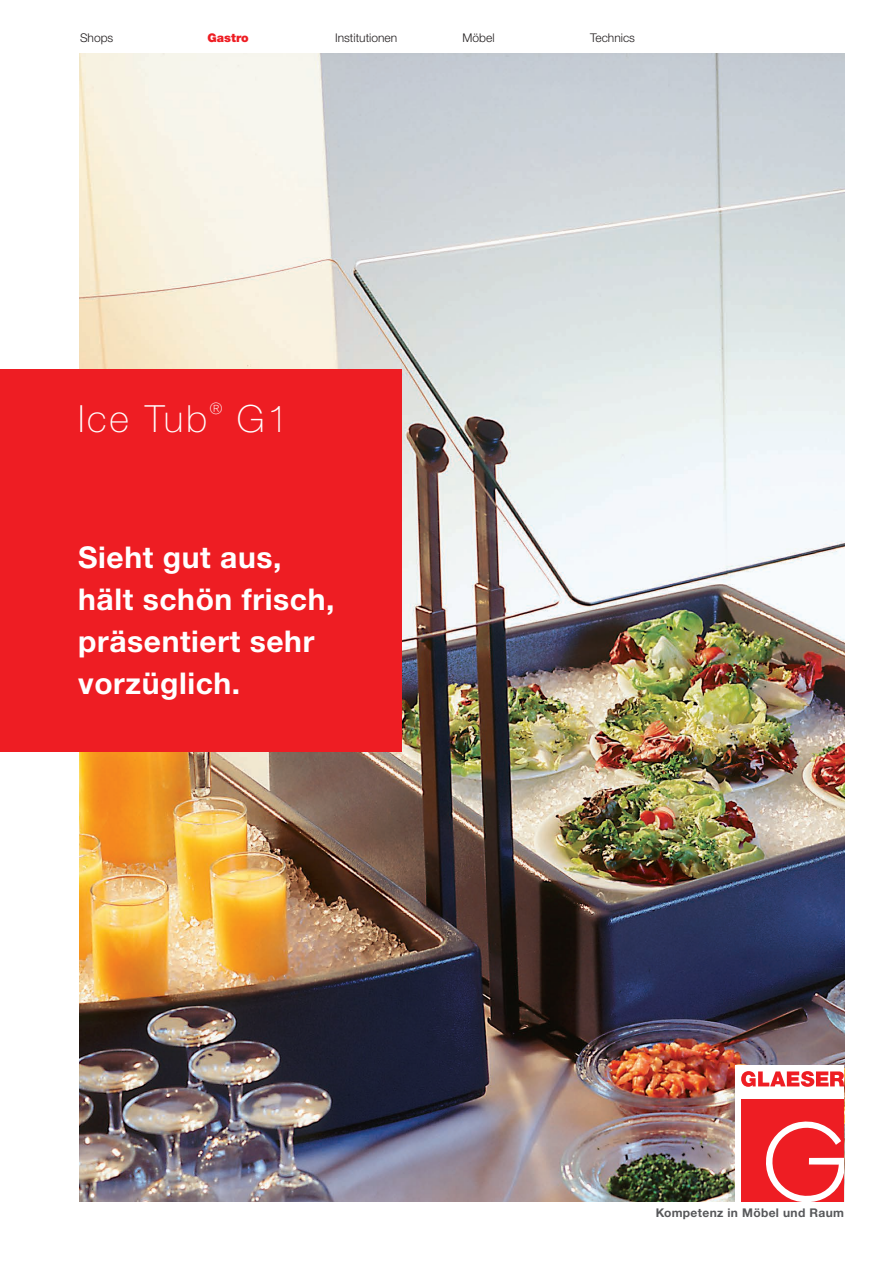
<style>
.page{position:relative;width:893px;height:1263px;background:#fff}
.page>*{position:absolute;margin:0;border:0;box-sizing:border-box;transform-origin:0 0}
.t1{font:100 37.5px "Helvetica Neue";letter-spacing:.075em;color:#fff}
.t2{font:700 30px/42px "Helvetica Neue";letter-spacing:.02em;color:#fff}
.t3{font:100 15.75px "Helvetica Neue";color:#fff}
.t4{font:300 12px "Helvetica Neue";color:#231f20}
.t5{font:700 12px "Helvetica Neue";letter-spacing:.03em;color:#57585a}
.t6{font:900 12px "Helvetica Neue";color:#ee1d23}
</style>
<div class="page">
<img style="left:80px;top:53px;width:764px;height:1149px">
<div style="left:736px;top:1066px;width:108px;height:136px;background:#fff"></div>
<svg style="left:741px;top:1071px;width:103px;height:16px"></svg>
<div style="left:741px;top:1099px;width:103px;height:103px;background:#ee1d23"></div>
<svg style="left:766px;top:1121px;width:78px;height:81px"></svg>
<div style="left:0;top:370px;width:402px;height:382px;background:#ee1d23"></div>
<p class="t4" style="left:80px;top:30px;width:35px">Shops</p>
<p class="t6" style="left:208px;top:30px;width:43px">Gastro</p>
<p class="t4" style="left:335px;top:30px;width:64px">Institutionen</p>
<p class="t4" style="left:463px;top:30px;width:34px">Möbel</p>
<p class="t4" style="left:590px;top:30px;width:46px">Technics</p>
<p class="t1" style="left:78px;top:397px;width:130px">Ice Tub</p>
<p class="t3" style="left:210px;top:400px;width:14px">®</p>
<p class="t1" style="left:237px;top:397px;width:53px">G1</p>
<p class="t2" style="left:78px;top:536px;width:258px">Sieht gut aus, hält schön frisch, präsentiert sehr vorzüglich.</p>
<p class="t5" style="left:656px;top:1205px;width:190px">Kompetenz in Möbel und Raum</p>
</div>
